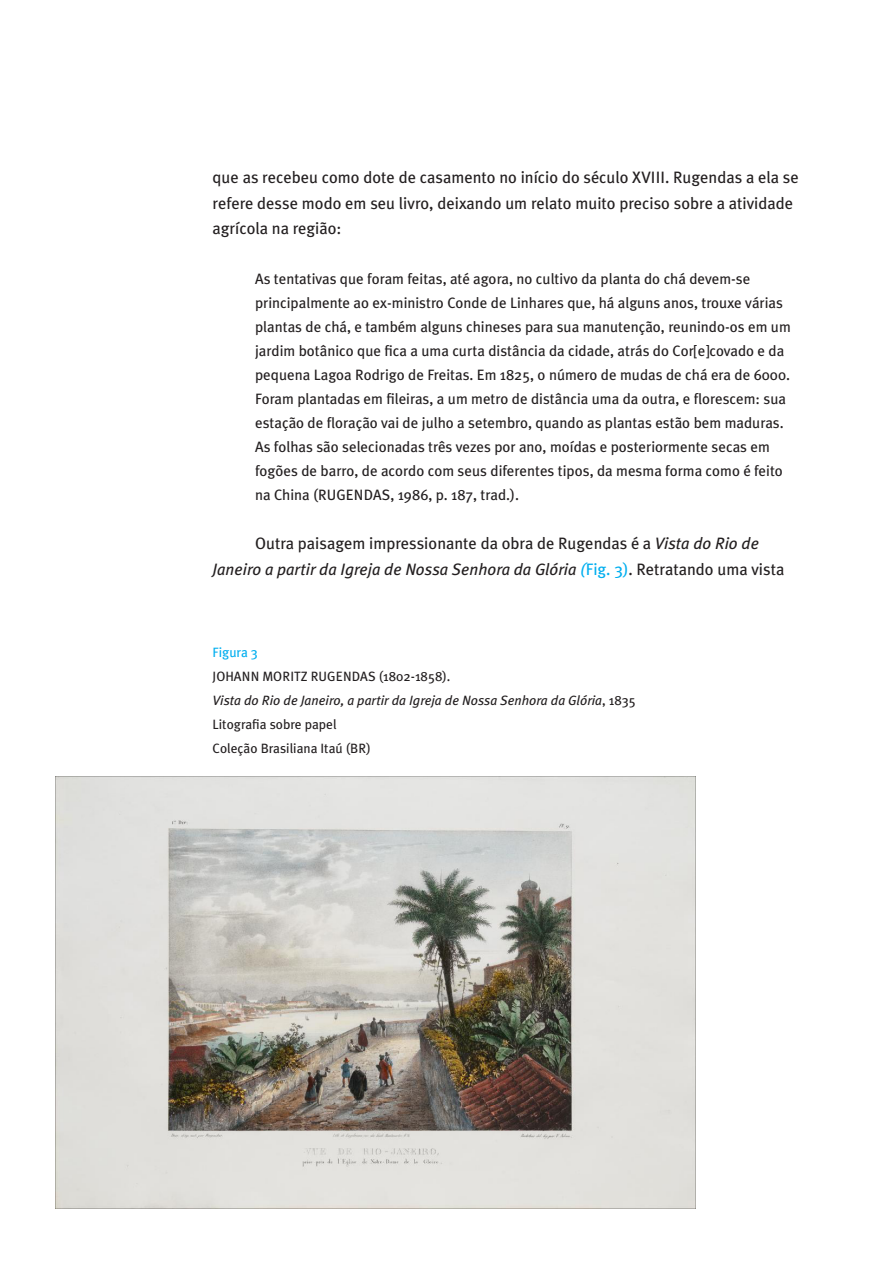
<style>
.page{position:relative;width:893px;height:1263px;background:#fff}
.page>*{position:absolute;margin:0;border:0;box-sizing:border-box;transform-origin:0 0}
.texto{font:16.5px/25.5px "Meta Plus";color:#231f20}
.texto_citacao{font:15px/24px "Meta Plus";color:#231f20}
.legenda{font:italic 13.5px/24px "Meta Plus";color:#231f20}
.legenda-2{font:13.5px "Meta Plus";color:#231f20}
.legenda-3{font:13.5px "Meta Plus";color:#00aeef}
.s1{font-style:italic}
.s2{font-style:italic;color:#00aeef}
.s3{color:#00aeef}
.s4{font-style:normal}
</style>
<div class="page">
<img style="left:56px;top:776px;width:639px;height:433px">
<p class="texto" style="left:213px;top:164px;width:588px">que as recebeu como dote de casamento no início do século XVIII. Rugendas a ela se refere desse modo em seu livro, deixando um relato muito preciso sobre a atividade agrícola na região:</p>
<p class="texto_citacao" style="left:255px;top:266px;width:537px">As tentativas que foram feitas, até agora, no cultivo da planta do chá devem-se principalmente ao ex-ministro Conde de Linhares que, há alguns anos, trouxe várias plantas de chá, e também alguns chineses para sua manutenção, reunindo-os em um jardim botânico que fica a uma curta distância da cidade, atrás do Cor[e]covado e da pequena Lagoa Rodrigo de Freitas. Em 1825, o número de mudas de chá era de 6000.<br>Foram plantadas em fileiras, a um metro de distância uma da outra, e florescem: sua estação de floração vai de julho a setembro, quando as plantas estão bem maduras.<br>As folhas são selecionadas três vezes por ano, moídas e posteriormente secas em fogões de barro, de acordo com seus diferentes tipos, da mesma forma como é feito na China (RUGENDAS, 1986, p. 187, trad.).</p>
<p class="texto" style="left:213px;top:530px;width:573px;text-indent:43px">Outra paisagem impressionante da obra de Rugendas é a <span class="s1">Vista do Rio de<br>Janeiro a partir da Igreja de Nossa Senhora da Glória</span> <span class="s2">(</span><span class="s3">Fig. 3)</span>. Retratando uma vista</p>
<p class="legenda-3" style="left:213px;top:645px;width:47px">Figura 3</p>
<p class="legenda-2" style="left:213px;top:669px;width:239px">JOHANN MORITZ RUGENDAS (1802-1858).</p>
<p class="legenda" style="left:213px;top:689px;width:425px">Vista do Rio de Janeiro, a partir da Igreja de Nossa Senhora da Glória<span class="s4">, 1835<br>Litografia sobre papel</span></p>
<p class="legenda-2" style="left:213px;top:741px;width:160px">Coleção Brasiliana Itaú (BR)</p>
</div>
